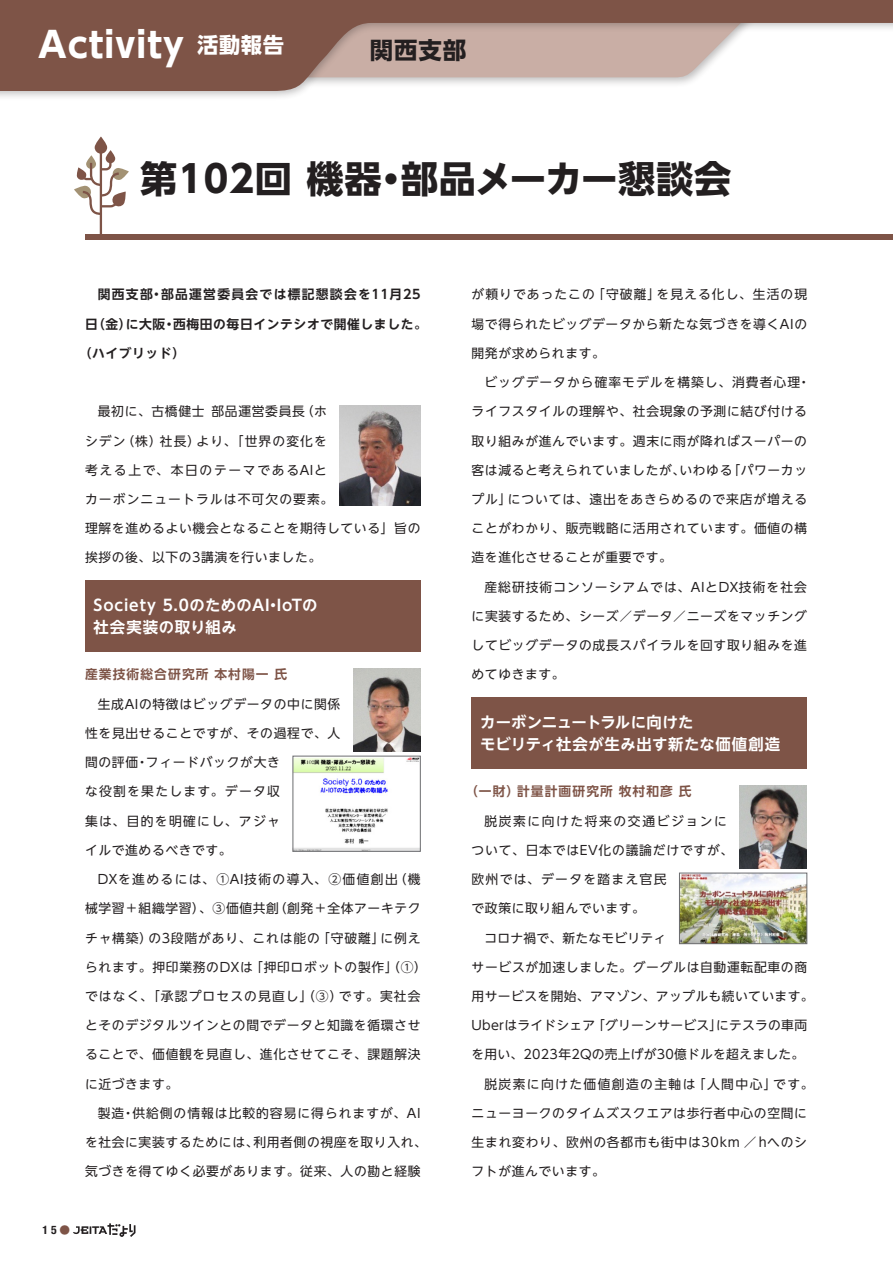
<style>
.page{position:relative;width:893px;height:1263px;background:#fff}
.page>*{position:absolute;margin:0;border:0;box-sizing:border-box;transform-origin:0 0}
.タイトル2{font:700 37.2px "UD Shin Go NT Pro";letter-spacing:.025em;color:#231f20}
.Topics{font:700 35.1px "UD Shin Go NT Pro";letter-spacing:.025em;color:#fff}
.部署{font:700 23.4px "UD Shin Go NT Pro";color:#231f20}
.小見出し{font:700 15.45px "UD Shin Go NT Pro De";letter-spacing:.03em;color:#fff}
.小見出し-2{font:700 15.45px "UD Shin Go NT Pro De";letter-spacing:.055em;color:#fff}
.小見出し-3{font:700 15.45px "UD Shin Go NT Pro De";color:#fff}
.本文12Q_UD新ゴNT{font:12.75px "UD Shin Go NT Pro";letter-spacing:.055em;color:#231f20}
.本文12Q_UD新ゴNT-2{font:12.75px "UD Shin Go NT Pro";letter-spacing:.02em;color:#231f20}
.本文12Q_UD新ゴNT-3{font:12.75px "UD Shin Go NT Pro";letter-spacing:.085em;color:#231f20}
.本文12Q_UD新ゴNT-4{font:12.75px "UD Shin Go NT Pro";letter-spacing:.11em;color:#231f20}
.本文12Q_UD新ゴNT-5{font:12.75px "UD Shin Go NT Pro";letter-spacing:.08em;color:#231f20}
.本文12Q_UD新ゴNT-6{font:12.75px "UD Shin Go NT Pro";letter-spacing:.09em;color:#231f20}
.リード{font:700 12.75px "UD Shin Go NT Pro De";letter-spacing:.05em;color:#231f20}
.本文12Q_UD新ゴNT_断下げなし{font:700 12.75px "UD Shin Go NT Pro De";letter-spacing:.085em;color:#7e5447}
.本文12Q_UD新ゴNT-7{font:12.75px "UD Shin Go NT Pro";letter-spacing:.1em;color:#231f20}
.本文12Q_UD新ゴNT-8{font:12.75px "UD Shin Go NT Pro";letter-spacing:.035em;color:#231f20}
.リード-2{font:700 12.75px "UD Shin Go NT Pro De";letter-spacing:.105em;color:#231f20}
.本文12Q_UD新ゴNT-9{font:12.75px "UD Shin Go NT Pro";letter-spacing:.135em;color:#231f20}
.本文12Q_UD新ゴNT-10{font:12.75px "UD Shin Go NT Pro";letter-spacing:.125em;color:#231f20}
.本文12Q_UD新ゴNT-11{font:12.75px "UD Shin Go NT Pro";letter-spacing:.105em;color:#231f20}
.t1{font:700 condensed 11.7px "Helvetica Neue LT Std";color:#231f20}
.s1{font-size:21.3px}
.s2{font-family:"UD Shin Go NT Pro";font-weight:400;font-stretch:normal;font-size:10.65px;color:#7e5447}
</style>
<div class="page">
<div style="left:85px;top:234px;width:808px;height:5px;background:#7e5447"></div>
<hr style="left:100px;top:147px;width:2px;height:90px;background:#7e5447">
<svg style="left:74px;top:139px;width:55px;height:77px"></svg>
<svg style="left:73px;top:1223px;width:62px;height:14px"></svg>
<div style="left:0;top:0;width:893px;height:102px;background:#231f20;opacity:.3"></div>
<svg style="left:0;top:0;width:893px;height:91px;fill:#7e5447"></svg>
<div style="left:85px;top:580px;width:336px;height:72px;background:#7e5447"></div>
<div style="left:472px;top:697px;width:335px;height:72px;background:#7e5447"></div>
<img style="left:353px;top:668px;width:67px;height:84px">
<img style="left:340px;top:405px;width:81px;height:100px">
<img style="left:740px;top:785px;width:67px;height:83px">
<img style="left:295px;top:758px;width:124px;height:91px">
<div style="left:293px;top:756px;width:128px;height:95px;border:1px solid #6c6d70"></div>
<img style="left:681px;top:875px;width:124px;height:67px">
<div style="left:679px;top:873px;width:128px;height:71px;border:1px solid #6c6d70"></div>
<p class="Topics" style="left:38px;top:16px;width:247px">Activity <span class="s1">活動報告</span></p>
<p class="部署" style="left:370px;top:31px;width:98px">関西支部</p>
<p class="タイトル2" style="left:140px;top:148px;width:593px">第102回 機器・部品メーカー懇談会</p>
<p class="リード-2" style="left:98px;top:284px;width:324px">関西支部・部品運営委員会では標記懇談会を11月25</p>
<p class="リード" style="left:85px;top:313px;width:343px">日（金）に大阪・西梅田の毎日インテシオで開催しました。</p>
<p class="リード" style="left:79px;top:343px;width:108px">（ハイブリッド）</p>
<p class="本文12Q_UD新ゴNT" style="left:98px;top:401px;width:231px">最初に、古橋健士 部品運営委員長（ホ</p>
<p class="本文12Q_UD新ゴNT-3" style="left:85px;top:430px;width:243px">シデン（株）社長）より、「世界の変化を</p>
<p class="本文12Q_UD新ゴNT-9" style="left:85px;top:460px;width:243px">考える上で、本日のテーマであるAIと</p>
<p class="本文12Q_UD新ゴNT-6" style="left:85px;top:489px;width:250px">カーボンニュートラルは不可欠の要素。</p>
<p class="本文12Q_UD新ゴNT" style="left:85px;top:518px;width:337px">理解を進めるよい機会となることを期待している」旨の</p>
<p class="本文12Q_UD新ゴNT" style="left:85px;top:547px;width:238px">挨拶の後、以下の3講演を行いました。</p>
<p class="小見出し-2" style="left:94px;top:592px;width:225px">Society 5.0のためのAI・IoTの</p>
<p class="小見出し" style="left:94px;top:615px;width:145px">社会実装の取り組み</p>
<p class="本文12Q_UD新ゴNT_断下げなし" style="left:85px;top:664px;width:204px">産業技術総合研究所 本村陽一 氏</p>
<p class="本文12Q_UD新ゴNT" style="left:98px;top:693px;width:244px">生成AIの特徴はビッグデータの中に関係</p>
<p class="本文12Q_UD新ゴNT" style="left:85px;top:723px;width:257px">性を見出せることですが、その過程で、人</p>
<p class="本文12Q_UD新ゴNT" style="left:85px;top:752px;width:196px">間の評価・フィードバックが大き</p>
<p class="本文12Q_UD新ゴNT-7" style="left:85px;top:781px;width:196px">な役割を果たします。データ収</p>
<p class="本文12Q_UD新ゴNT-11" style="left:85px;top:810px;width:196px">集は、目的を明確にし、アジャ</p>
<p class="本文12Q_UD新ゴNT" style="left:85px;top:840px;width:148px">イルで進めるべきです。</p>
<p class="本文12Q_UD新ゴNT-4" style="left:98px;top:869px;width:324px">DXを進めるには、①AI技術の導入、②価値創出（機</p>
<p class="本文12Q_UD新ゴNT" style="left:85px;top:898px;width:337px">械学習＋組織学習）、③価値共創（創発＋全体アーキテク</p>
<p class="本文12Q_UD新ゴNT" style="left:85px;top:927px;width:337px">チャ構築）の3段階があり、これは能の「守破離」に例え</p>
<p class="本文12Q_UD新ゴNT" style="left:85px;top:956px;width:343px">られます。押印業務のDXは「押印ロボットの製作」（①）</p>
<p class="本文12Q_UD新ゴNT-6" style="left:85px;top:986px;width:337px">ではなく、「承認プロセスの見直し」（③）です。実社会</p>
<p class="本文12Q_UD新ゴNT" style="left:85px;top:1015px;width:337px">とそのデジタルツインとの間でデータと知識を循環させ</p>
<p class="本文12Q_UD新ゴNT" style="left:85px;top:1044px;width:337px">ることで、価値観を見直し、進化させてこそ、課題解決</p>
<p class="本文12Q_UD新ゴNT" style="left:85px;top:1073px;width:95px">に近づきます。</p>
<p class="本文12Q_UD新ゴNT-5" style="left:98px;top:1103px;width:324px">製造・供給側の情報は比較的容易に得られますが、AI</p>
<p class="本文12Q_UD新ゴNT" style="left:85px;top:1132px;width:343px">を社会に実装するためには、利用者側の視座を取り入れ、</p>
<p class="本文12Q_UD新ゴNT" style="left:85px;top:1161px;width:337px">気づきを得てゆく必要があります。従来、人の勘と経験</p>
<p class="t1" style="left:43px;top:1223px;width:29px">15<span class="s2">●</span></p>
<p class="本文12Q_UD新ゴNT-3" style="left:472px;top:284px;width:337px">が頼りであったこの「守破離」を見える化し、生活の現</p>
<p class="本文12Q_UD新ゴNT" style="left:472px;top:313px;width:337px">場で得られたビッグデータから新たな気づきを導くAIの</p>
<p class="本文12Q_UD新ゴNT" style="left:472px;top:343px;width:135px">開発が求められます。</p>
<p class="本文12Q_UD新ゴNT-5" style="left:484px;top:372px;width:327px">ビッグデータから確率モデルを構築し、消費者心理・</p>
<p class="本文12Q_UD新ゴNT" style="left:472px;top:401px;width:337px">ライフスタイルの理解や、社会現象の予測に結び付ける</p>
<p class="本文12Q_UD新ゴNT" style="left:472px;top:430px;width:337px">取り組みが進んでいます。週末に雨が降ればスーパーの</p>
<p class="本文12Q_UD新ゴNT" style="left:472px;top:460px;width:337px">客は減ると考えられていましたが、いわゆる「パワーカッ</p>
<p class="本文12Q_UD新ゴNT" style="left:472px;top:489px;width:337px">プル」については、遠出をあきらめるので来店が増える</p>
<p class="本文12Q_UD新ゴNT" style="left:472px;top:518px;width:337px">ことがわかり、販売戦略に活用されています。価値の構</p>
<p class="本文12Q_UD新ゴNT" style="left:472px;top:547px;width:202px">造を進化させることが重要です。</p>
<p class="本文12Q_UD新ゴNT-3" style="left:484px;top:576px;width:324px">産総研技術コンソーシアムでは、AIとDX技術を社会</p>
<p class="本文12Q_UD新ゴNT" style="left:472px;top:606px;width:337px">に実装するため、シーズ／データ／ニーズをマッチング</p>
<p class="本文12Q_UD新ゴNT" style="left:472px;top:635px;width:337px">してビッグデータの成長スパイラルを回す取り組みを進</p>
<p class="本文12Q_UD新ゴNT" style="left:472px;top:664px;width:95px">めてゆきます。</p>
<p class="小見出し-3" style="left:480px;top:709px;width:215px">カーボンニュートラルに向けた</p>
<p class="小見出し" style="left:480px;top:732px;width:302px">モビリティ社会が生み出す新たな価値創造</p>
<p class="本文12Q_UD新ゴNT_断下げなし" style="left:465px;top:781px;width:228px">（一財）計量計画研究所 牧村和彦 氏</p>
<p class="本文12Q_UD新ゴNT-10" style="left:484px;top:810px;width:244px">脱炭素に向けた将来の交通ビジョンに</p>
<p class="本文12Q_UD新ゴNT" style="left:472px;top:840px;width:263px">ついて、日本ではEV化の議論だけですが、</p>
<p class="本文12Q_UD新ゴNT-7" style="left:472px;top:869px;width:196px">欧州では、データを踏まえ官民</p>
<p class="本文12Q_UD新ゴNT" style="left:472px;top:898px;width:175px">で政策に取り組んでいます。</p>
<p class="本文12Q_UD新ゴNT-2" style="left:484px;top:927px;width:184px">コロナ禍で、新たなモビリティ</p>
<p class="本文12Q_UD新ゴNT" style="left:472px;top:956px;width:337px">サービスが加速しました。グーグルは自動運転配車の商</p>
<p class="本文12Q_UD新ゴNT-8" style="left:472px;top:986px;width:343px">用サービスを開始、アマゾン、アップルも続いています。</p>
<p class="本文12Q_UD新ゴNT-2" style="left:472px;top:1015px;width:337px">Uberはライドシェア「グリーンサービス」にテスラの車両</p>
<p class="本文12Q_UD新ゴNT-2" style="left:472px;top:1044px;width:334px">を用い、2023年2Qの売上げが30億ドルを超えました。</p>
<p class="本文12Q_UD新ゴNT-4" style="left:484px;top:1073px;width:331px">脱炭素に向けた価値創造の主軸は「人間中心」です。</p>
<p class="本文12Q_UD新ゴNT" style="left:472px;top:1103px;width:337px">ニューヨークのタイムズスクエアは歩行者中心の空間に</p>
<p class="本文12Q_UD新ゴNT" style="left:472px;top:1132px;width:337px">生まれ変わり、欧州の各都市も街中は30km ／hへのシ</p>
<p class="本文12Q_UD新ゴNT" style="left:472px;top:1161px;width:135px">フトが進んでいます。</p>
</div>
